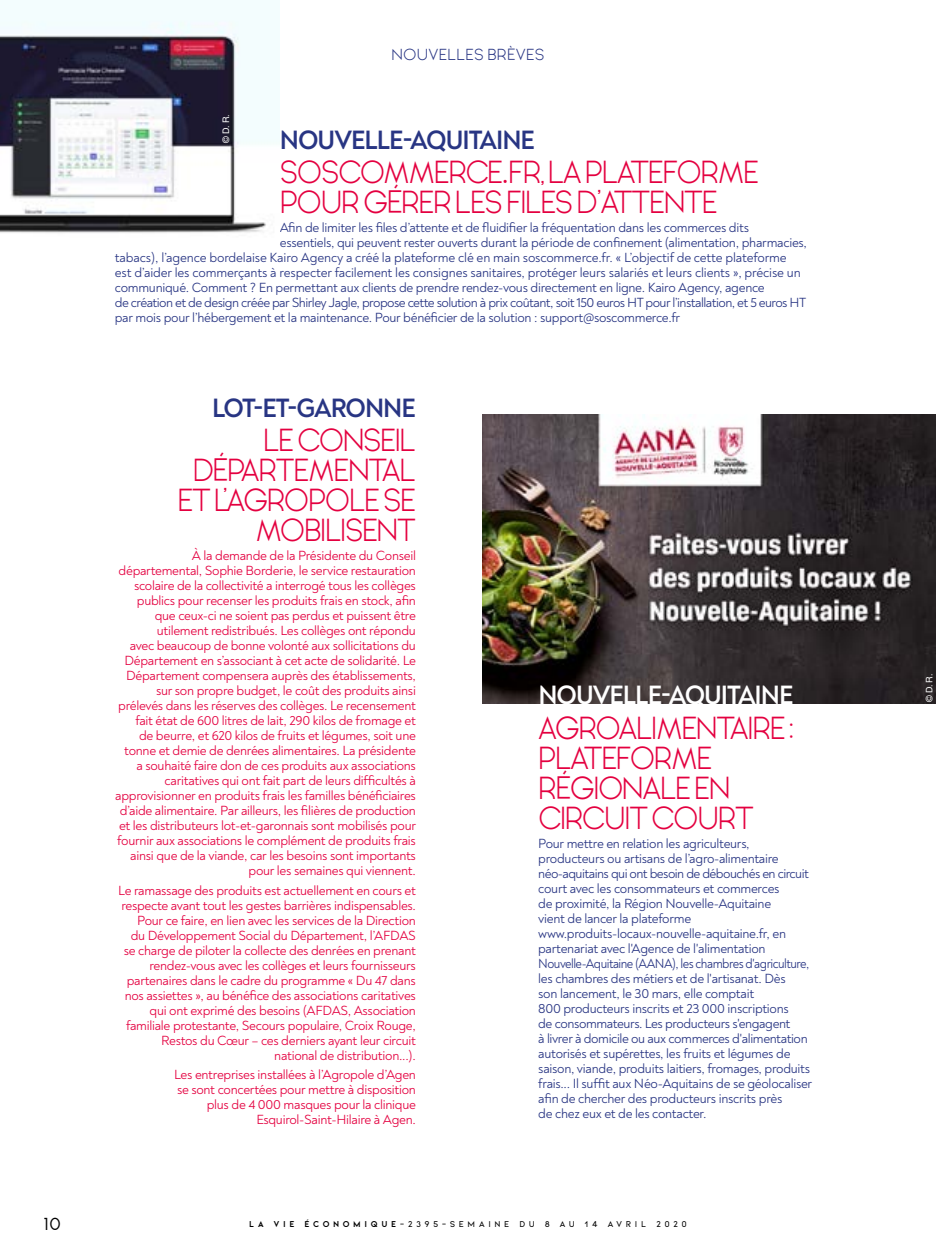
<style>
.page{position:relative;width:936px;height:1255px;background:#fff}
.page>*{position:absolute;margin:0;border:0;box-sizing:border-box;transform-origin:0 0}
.t1{font:300 33px/30px "Ginora Sans";letter-spacing:-.04em;color:#e40040;scale:.95 1}
.t2{font:700 27px "Noah";letter-spacing:-.04em;color:#283583;scale:.95 1}
.t3{font:700 27px "Noah";letter-spacing:-.04em;color:#fff;scale:.95 1}
.t4{font:300 25.5px "Ginora Sans";color:#000}
.t5{font:300 16.5px "Ginora Sans";letter-spacing:.02em;color:#283583}
.t6{font:13.5px/15px "Noah";letter-spacing:-.02em;color:#e40040;text-align:right}
.t7{font:13.5px/15px "Noah";letter-spacing:-.02em;color:#283583}
.t8{font:13.5px "Noah";letter-spacing:-.04em;color:#283583}
.t9{font:600 9px "Kiona";letter-spacing:.385em;color:#000}
.t10{font:9px "Helvetica LT";color:#fff}
.s1{font-weight:700}
</style>
<div class="page">
<img style="left:483px;top:415px;width:452px;height:288px">
<img style="left:0;top:0;width:280px;height:233px">
<p class="t5" style="left:391px;top:46px;width:154px">NOUVELLES BRÈVES</p>
<p class="t10" style="left:221px;top:143px;width:30px;rotate:-90deg">© D. R.</p>
<h2 class="t2" style="left:280px;top:122px;width:270px">NOUVELLE-AQUITAINE</h2>
<h1 class="t1" style="left:280px;top:157px;width:505px">SOSCOMMERCE.FR, LA PLATEFORME<br>POUR GÉRER LES FILES D’ATTENTE</h1>
<p class="t7" style="left:280px;top:220px;width:470px">Afin de limiter les files d’attente et de fluidifier la fréquentation dans les commerces dits</p>
<p class="t7" style="left:280px;top:235px;width:528px">essentiels, qui peuvent rester ouverts durant la période de confinement (alimentation, pharmacies,</p>
<p class="t7" style="left:115px;top:250px;width:673px">tabacs), l’agence bordelaise Kairo Agency a créé la plateforme clé en main soscommerce.fr. « L’objectif de cette plateforme</p>
<p class="t7" style="left:115px;top:265px;width:687px">est d’aider les commerçants à respecter facilement les consignes sanitaires, protéger leurs salariés et leurs clients », précise un</p>
<p class="t7" style="left:115px;top:280px;width:651px">communiqué. Comment ? En permettant aux clients de prendre rendez-vous directement en ligne. Kairo Agency, agence</p>
<p class="t8" style="left:115px;top:294px;width:692px">de création et de design créée par Shirley Jagle, propose cette solution à prix coûtant, soit 150 euros HT pour l’installation, et 5 euros HT</p>
<p class="t7" style="left:115px;top:310px;width:567px">par mois pour l’hébergement et la maintenance. Pour bénéficier de la solution : support@soscommerce.fr</p>
<h2 class="t2" style="left:212px;top:390px;width:216px">LOT-ET-GARONNE</h2>
<h1 class="t1" style="left:177px;top:425px;width:252px;text-align:right">LE CONSEIL<br>DÉPARTEMENTAL<br>ET L’AGROPOLE SE<br>MOBILISENT</h1>
<p class="t6" style="left:115px;top:548px;width:302px">À la demande de la Présidente du Conseil départemental, Sophie Borderie, le service restauration scolaire de la collectivité a interrogé tous les collèges publics pour recenser les produits frais en stock, afin que ceux-ci ne soient pas perdus et puissent être utilement redistribués. Les collèges ont répondu<br>avec beaucoup de bonne volonté aux sollicitations du Département en s’associant à cet acte de solidarité. Le Département compensera auprès des établissements, sur son propre budget, le coût des produits ainsi prélevés dans les réserves des collèges. Le recensement fait état de 600 litres de lait, 290 kilos de fromage et<br>de beurre, et 620 kilos de fruits et légumes, soit une tonne et demie de denrées alimentaires. La présidente a souhaité faire don de ces produits aux associations caritatives qui ont fait part de leurs difficultés à approvisionner en produits frais les familles bénéficiaires d’aide alimentaire. Par ailleurs, les filières de production et les distributeurs lot-et-garonnais sont mobilisés pour fournir aux associations le complément de produits frais ainsi que de la viande, car les besoins sont importants pour les semaines qui viennent.</p>
<p class="t6" style="left:118px;top:882px;width:299px">Le ramassage des produits est actuellement en cours et respecte avant tout les gestes barrières indispensables.<br>Pour ce faire, en lien avec les services de la Direction<br>du Développement Social du Département, l’AFDAS se charge de piloter la collecte des denrées en prenant rendez-vous avec les collèges et leurs fournisseurs partenaires dans le cadre du programme « Du 47 dans nos assiettes », au bénéfice des associations caritatives qui ont exprimé des besoins (AFDAS, Association familiale protestante, Secours populaire, Croix Rouge, Restos du Cœur – ces derniers ayant leur circuit national de distribution...).</p>
<p class="t6" style="left:174px;top:1067px;width:243px">Les entreprises installées à l’Agropole d’Agen se sont concertées pour mettre à disposition plus de 4 000 masques pour la clinique Esquirol-Saint-Hilaire à Agen.</p>
<h2 class="t3" style="left:538px;top:678px;width:270px">NOUVELLE-AQUITAINE</h2>
<h1 class="t1" style="left:538px;top:712px;width:272px">AGROALIMENTAIRE:<br>PLATEFORME<br>RÉGIONALE EN<br>CIRCUIT COURT</h1>
<p class="t7" style="left:538px;top:835px;width:275px">Pour mettre en relation les agriculteurs, producteurs ou artisans de l’agro-alimentaire néo-aquitains qui ont besoin de débouchés en circuit court avec les consommateurs et commerces<br>de proximité, la Région Nouvelle-Aquitaine<br>vient de lancer la plateforme www.produits-locaux-nouvelle-aquitaine.fr, en partenariat avec l'Agence de l'alimentation Nouvelle-Aquitaine (AANA), les chambres d'agriculture, les chambres des métiers et de l'artisanat. Dès<br>son lancement, le 30 mars, elle comptait<br>800 producteurs inscrits et 23 000 inscriptions<br>de consommateurs. Les producteurs s'engagent<br>à livrer à domicile ou aux commerces d'alimentation autorisés et supérettes, les fruits et légumes de saison, viande, produits laitiers, fromages, produits frais... Il suffit aux Néo-Aquitains de se géolocaliser afin de chercher des producteurs inscrits près<br>de chez eux et de les contacter.</p>
<h3 class="t4" style="left:44px;top:1208px;width:19px">10</h3>
<p class="t9" style="left:249px;top:1219px;width:439px"><span class="s1">LA VIE ÉCONOMIQUE</span>-2395-SEMAINE DU 8 AU 14 AVRIL 2020</p>
<p class="t10" style="left:924px;top:702px;width:30px;rotate:-90deg">© D. R.</p>
</div>
